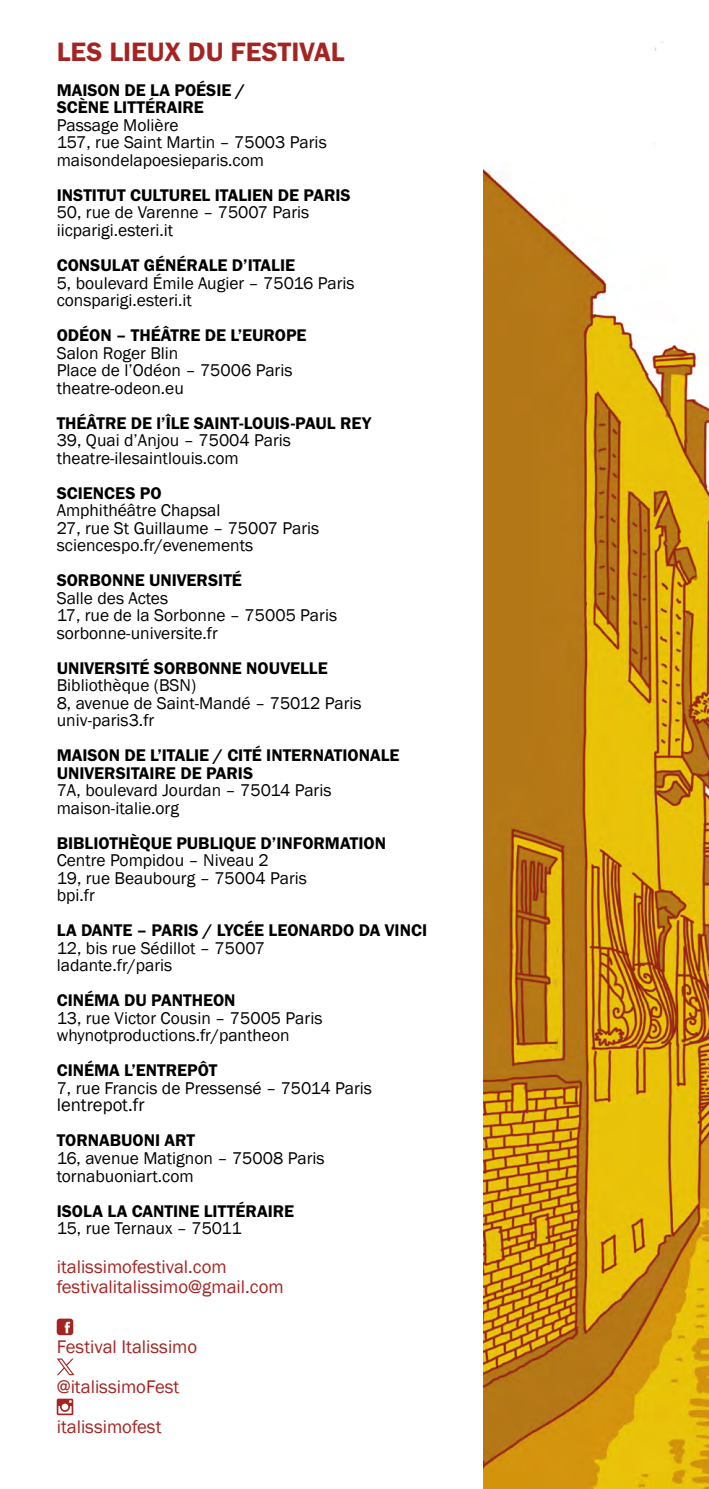
<style>
.page{position:relative;width:709px;height:1489px;background:#fff}
.page>*{position:absolute;margin:0;border:0;box-sizing:border-box;transform-origin:0 0}
.t1{font:27.5px "Franklin Gothic URW Dem";color:#a42422}
.t2{font:18.75px/40px "Franklin Gothic";color:#a42422}
.t3{font:18.75px "Franklin Gothic";color:#000}
.t4{font:17.5px/17.5px "Franklin Gothic";color:#000}
.t5{font:17.5px/17.5px "Franklin Gothic URW Dem";color:#000}
</style>
<div class="page">
<svg style="left:57px;top:1318px;width:16px;height:16px"></svg>
<svg style="left:57px;top:1358px;width:17px;height:16px"></svg>
<svg style="left:57px;top:1398px;width:16px;height:16px"></svg>
<img style="left:483px;top:41px;width:226px;height:1447px">
<h1 class="t1" style="left:57px;top:35px;width:289px">LES LIEUX DU FESTIVAL</h1>
<p class="t5" style="left:57px;top:81px;width:190px">MAISON DE LA POÉSIE /<br>SCÈNE LITTÉRAIRE</p>
<p class="t4" style="left:57px;top:117px;width:271px">Passage Molière<br>157, rue Saint Martin – 75003 Paris maisondelapoesieparis.com</p>
<p class="t5" style="left:57px;top:186px;width:295px">INSTITUT CULTUREL ITALIEN DE PARIS</p>
<p class="t4" style="left:57px;top:204px;width:254px">50, rue de Varenne – 75007 Paris iicparigi.esteri.it</p>
<p class="t5" style="left:57px;top:256px;width:240px">CONSULAT GÉNÉRALE D’ITALIE</p>
<p class="t4" style="left:57px;top:274px;width:299px">5, boulevard Émile Augier – 75016 Paris consparigi.esteri.it</p>
<p class="t5" style="left:57px;top:326px;width:251px">ODÉON – THÉÂTRE DE L’EUROPE</p>
<p class="t4" style="left:57px;top:344px;width:237px">Salon Roger Blin<br>Place de l’Odéon – 75006 Paris theatre-odeon.eu</p>
<p class="t5" style="left:57px;top:413px;width:316px">THÉÂTRE DE l’ÎLE SAINT-LOUIS-PAUL REY</p>
<p class="t4" style="left:57px;top:432px;width:236px">39, Quai d’Anjou – 75004 Paris theatre-ilesaintlouis.com</p>
<p class="t5" style="left:57px;top:483px;width:106px">SCIENCES PO</p>
<p class="t4" style="left:57px;top:502px;width:264px">Amphithéâtre Chapsal<br>27, rue St Guillaume – 75007 Paris sciencespo.fr/evenements</p>
<p class="t5" style="left:57px;top:571px;width:187px">SORBONNE UNIVERSITÉ</p>
<p class="t4" style="left:57px;top:589px;width:282px">Salle des Actes<br>17, rue de la Sorbonne – 75005 Paris sorbonne-universite.fr</p>
<p class="t5" style="left:57px;top:658px;width:272px">UNIVERSITÉ SORBONNE NOUVELLE</p>
<p class="t4" style="left:57px;top:677px;width:306px">Bibliothèque (BSN)<br>8, avenue de Saint-Mandé – 75012 Paris univ-paris3.fr</p>
<p class="t5" style="left:57px;top:746px;width:344px">MAISON DE L’ITALIE / CITÉ INTERNATIONALE<br>UNIVERSITAIRE DE PARIS</p>
<p class="t4" style="left:57px;top:782px;width:276px">7A, boulevard Jourdan – 75014 Paris maison-italie.org</p>
<p class="t5" style="left:57px;top:833px;width:331px">BIBLIOTHÈQUE PUBLIQUE D’INFORMATION</p>
<p class="t4" style="left:57px;top:852px;width:252px">Centre Pompidou – Niveau 2<br>19, rue Beaubourg – 75004 Paris bpi.fr</p>
<p class="t5" style="left:57px;top:921px;width:372px">LA DANTE – PARIS / LYCÉE LEONARDO DA VINCI</p>
<p class="t4" style="left:57px;top:939px;width:210px">12, bis rue Sédillot – 75007 ladante.fr/paris</p>
<p class="t5" style="left:57px;top:991px;width:180px">CINÉMA DU PANTHEON</p>
<p class="t4" style="left:57px;top:1009px;width:267px">13, rue Victor Cousin – 75005 Paris whynotproductions.fr/pantheon</p>
<p class="t5" style="left:57px;top:1061px;width:162px">CINÉMA L’ENTREPÔT</p>
<p class="t4" style="left:57px;top:1079px;width:317px">7, rue Francis de Pressensé – 75014 Paris</p>
<p class="t3" style="left:57px;top:1093px;width:89px">lentrepot.fr</p>
<p class="t5" style="left:57px;top:1131px;width:140px">TORNABUONI ART</p>
<p class="t4" style="left:57px;top:1149px;width:269px">16, avenue Matignon – 75008 Paris tornabuoniart.com</p>
<p class="t5" style="left:57px;top:1201px;width:239px">ISOLA LA CANTINE LITTÉRAIRE</p>
<p class="t4" style="left:57px;top:1219px;width:186px">15, rue Ternaux – 75011</p>
<p class="t2" style="left:57px;top:1256px;width:228px;line-height:20px">italissimofestival.com festivalitalissimo@gmail.com</p>
<p class="t2" style="left:57px;top:1326px;width:142px">Festival Italissimo @italissimoFest italissimofest</p>
</div>
